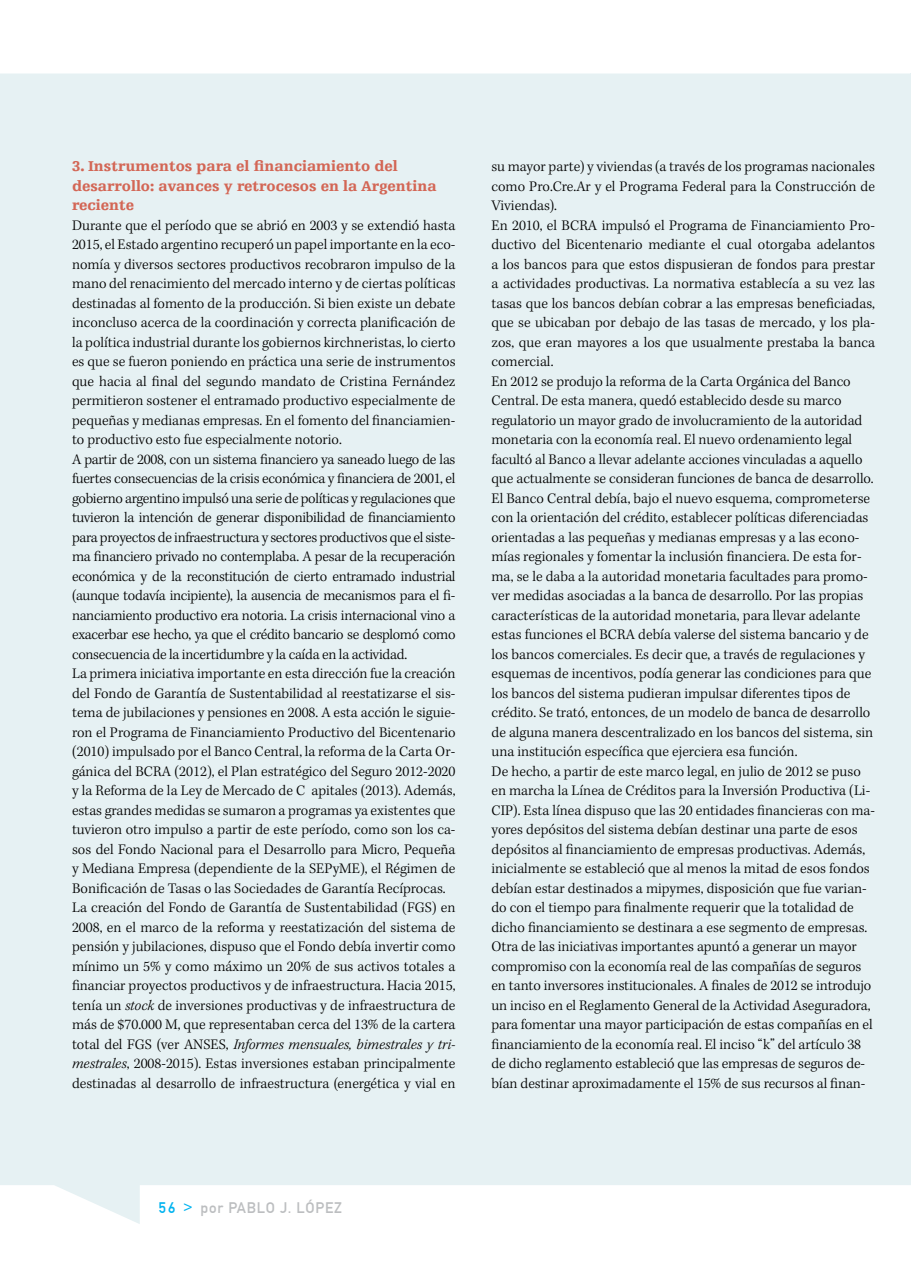
<style>
.page{position:relative;width:911px;height:1263px;background:#fff}
.page>*{position:absolute;margin:0;border:0;box-sizing:border-box;transform-origin:0 0}
.t1{font:300 15px/19.5px "Kepler Std";color:#000}
.t2{font:900 15px/19.5px "Egyptienne F";color:#d36655}
.t3{font:15px "DIN1451 Mittelschrift";letter-spacing:.05em;color:#bcbec0}
.s1{font-style:italic}
.s2{color:#00b3f0}
</style>
<div class="page">
<div style="left:0;top:73px;width:911px;height:1151px;background:#e6f1f3"></div>
<p class="t2" style="left:72px;top:156px;width:366px">3. Instrumentos para el financiamiento del desarrollo: avances y retrocesos en la Argentina reciente</p>
<p class="t1" style="left:72px;top:216px;width:385px">Durante que el período que se abrió en 2003 y se extendió hasta 2015, el Estado argentino recuperó un papel importante en la eco&shy;nomía y diversos sectores productivos recobraron impulso de la mano del renacimiento del mercado interno y de ciertas políticas destinadas al fomento de la producción. Si bien existe un debate inconcluso acerca de la coordinación y correcta planificación de la política industrial durante los gobiernos kirchneristas, lo cierto es que se fueron poniendo en práctica una serie de instrumentos que hacia al final del segundo mandato de Cristina Fernández permitieron sostener el entramado productivo especialmente de pequeñas y medianas empresas. En el fomento del financiamien&shy;to productivo esto fue especialmente notorio.<br>A partir de 2008, con un sistema financiero ya saneado luego de las fuertes consecuencias de la crisis económica y financiera de 2001, el gobierno argentino impulsó una serie de políticas y regulaciones que tuvieron la intención de generar disponibilidad de financiamiento para proyectos de infraestructura y sectores productivos que el siste&shy;ma financiero privado no contemplaba. A pesar de la recuperación económica y de la reconstitución de cierto entramado industrial (aunque todavía incipiente), la ausencia de mecanismos para el fi&shy;nanciamiento productivo era notoria. La crisis internacional vino a exacerbar ese hecho, ya que el crédito bancario se desplomó como consecuencia de la incertidumbre y la caída en la actividad.<br>La primera iniciativa importante en esta dirección fue la creación del Fondo de Garantía de Sustentabilidad al reestatizarse el sis&shy;tema de jubilaciones y pensiones en 2008. A esta acción le siguie&shy;ron el Programa de Financiamiento Productivo del Bicentenario (2010) impulsado por el Banco Central, la reforma de la Carta Or&shy;gánica del BCRA (2012), el Plan estratégico del Seguro 2012-2020 y la Reforma de la Ley de Mercado de C apitales (2013). Además, estas grandes medidas se sumaron a programas ya existentes que tuvieron otro impulso a partir de este período, como son los ca&shy;sos del Fondo Nacional para el Desarrollo para Micro, Pequeña y Mediana Empresa (dependiente de la SEPyME), el Régimen de Bonificación de Tasas o las Sociedades de Garantía Recíprocas.<br>La creación del Fondo de Garantía de Sustentabilidad (FGS) en 2008, en el marco de la reforma y reestatización del sistema de pensión y jubilaciones, dispuso que el Fondo debía invertir como mínimo un 5% y como máximo un 20% de sus activos totales a financiar proyectos productivos y de infraestructura. Hacia 2015, tenía un <span class="s1">stock</span> de inversiones productivas y de infraestructura de más de $70.000 M, que representaban cerca del 13% de la cartera total del FGS (ver ANSES, <span class="s1">Informes mensuales, bimestrales y tri&shy;mestrales</span>, 2008-2015). Estas inversiones estaban principalmente destinadas al desarrollo de infraestructura (energética y vial en</p>
<p class="t1" style="left:491px;top:157px;width:385px">su mayor parte) y viviendas (a través de los programas nacionales como Pro.Cre.Ar y el Programa Federal para la Construcción de Viviendas).<br>En 2010, el BCRA impulsó el Programa de Financiamiento Pro&shy;ductivo del Bicentenario mediante el cual otorgaba adelantos a los bancos para que estos dispusieran de fondos para prestar a actividades productivas. La normativa establecía a su vez las tasas que los bancos debían cobrar a las empresas beneficiadas, que se ubicaban por debajo de las tasas de mercado, y los pla&shy;zos, que eran mayores a los que usualmente prestaba la banca comercial.<br>En 2012 se produjo la reforma de la Carta Orgánica del Banco Central. De esta manera, quedó establecido desde su marco regulatorio un mayor grado de involucramiento de la autoridad monetaria con la economía real. El nuevo ordenamiento legal facultó al Banco a llevar adelante acciones vinculadas a aquello que actualmente se consideran funciones de banca de desarrollo.<br>El Banco Central debía, bajo el nuevo esquema, comprometerse con la orientación del crédito, establecer políticas diferenciadas orientadas a las pequeñas y medianas empresas y a las econo&shy;mías regionales y fomentar la inclusión financiera. De esta for&shy;ma, se le daba a la autoridad monetaria facultades para promo&shy;ver medidas asociadas a la banca de desarrollo. Por las propias características de la autoridad monetaria, para llevar adelante estas funciones el BCRA debía valerse del sistema bancario y de los bancos comerciales. Es decir que, a través de regulaciones y esquemas de incentivos, podía generar las condiciones para que los bancos del sistema pudieran impulsar diferentes tipos de crédito. Se trató, entonces, de un modelo de banca de desarrollo de alguna manera descentralizado en los bancos del sistema, sin una institución específica que ejerciera esa función.<br>De hecho, a partir de este marco legal, en julio de 2012 se puso en marcha la Línea de Créditos para la Inversión Productiva (Li-CIP). Esta línea dispuso que las 20 entidades financieras con ma&shy;yores depósitos del sistema debían destinar una parte de esos depósitos al financiamiento de empresas productivas. Además, inicialmente se estableció que al menos la mitad de esos fondos debían estar destinados a mipymes, disposición que fue varian&shy;do con el tiempo para finalmente requerir que la totalidad de dicho financiamiento se destinara a ese segmento de empresas.<br>Otra de las iniciativas importantes apuntó a generar un mayor compromiso con la economía real de las compañías de seguros en tanto inversores institucionales. A finales de 2012 se introdujo un inciso en el Reglamento General de la Actividad Aseguradora, para fomentar una mayor participación de estas compañías en el financiamiento de la economía real. El inciso “k” del artículo 38 de dicho reglamento estableció que las empresas de seguros de&shy;bían destinar aproximadamente el 15% de sus recursos al finan-</p>
<p class="t3" style="left:159px;top:1199px;width:185px"><span class="s2">56 &gt;</span> por PABLO J. LÓPEZ</p>
</div>
